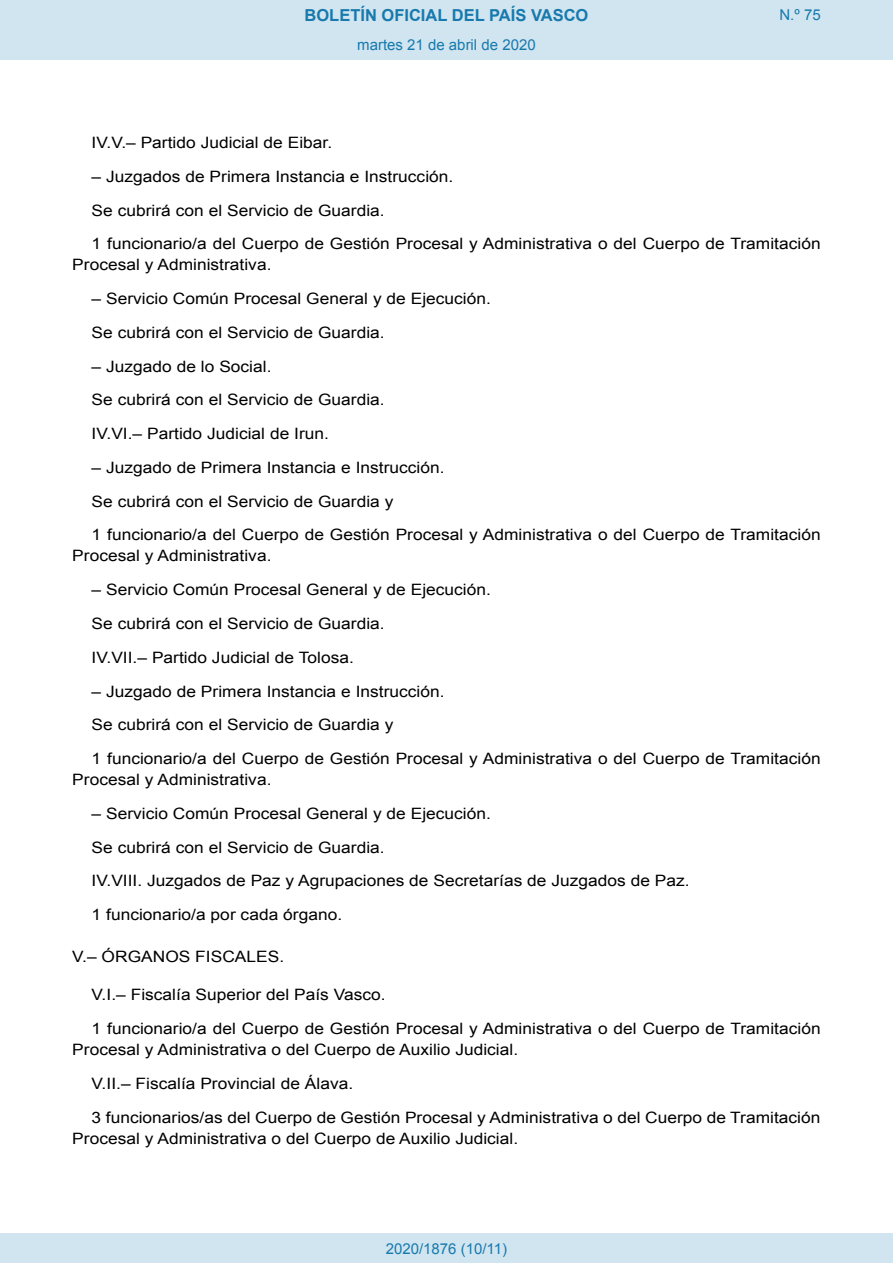
<style>
.page{position:relative;width:893px;height:1263px;background:#fff}
.page>*{position:absolute;margin:0;border:0;box-sizing:border-box;transform-origin:0 0}
.t1{font:700 16.5px "Arial";color:#1879ad}
.BOPVDetalle{font:15.6px/21px "Arial";color:#000;scale:1.11 1}
.BOPVDisposicion{font:15.6px "Arial";color:#000;scale:1.11 1}
.Paginacion_Centro{font:15px "Arial";color:#1879ad}
</style>
<div class="page">
<div style="left:0;top:0;width:893px;height:60px;background:#d0e5f0"></div>
<div style="left:0;top:1233px;width:893px;height:30px;background:#d0e5f0"></div>
<p class="t1" style="left:305px;top:4px;width:285px">BOLETÍN OFICIAL DEL PAÍS VASCO</p>
<p class="Paginacion_Centro" style="left:357px;top:35px;width:180px">martes 21 de abril de 2020</p>
<p class="Paginacion_Centro" style="left:779px;top:5px;width:43px">N.º 75</p>
<p class="BOPVDetalle" style="left:92px;top:132px;width:218px">IV.V.– Partido Judicial de Eibar.</p>
<p class="BOPVDetalle" style="left:92px;top:166px;width:327px">– Juzgados de Primera Instancia e Instrucción.</p>
<p class="BOPVDetalle" style="left:92px;top:200px;width:265px">Se cubrirá con el Servicio de Guardia.</p>
<p class="BOPVDetalle" style="left:72px;top:234px;width:676px;text-indent:19px">1 funcionario/a del Cuerpo de Gestión Procesal y Administrativa o del Cuerpo de Tramitación<br>Procesal y Administrativa.</p>
<p class="BOPVDetalle" style="left:92px;top:288px;width:361px">– Servicio Común Procesal General y de Ejecución.</p>
<p class="BOPVDetalle" style="left:92px;top:322px;width:265px">Se cubrirá con el Servicio de Guardia.</p>
<p class="BOPVDetalle" style="left:92px;top:356px;width:164px">– Juzgado de lo Social.</p>
<p class="BOPVDetalle" style="left:92px;top:390px;width:265px">Se cubrirá con el Servicio de Guardia.</p>
<p class="BOPVDetalle" style="left:92px;top:423px;width:215px">IV.VI.– Partido Judicial de Irun.</p>
<p class="BOPVDetalle" style="left:92px;top:457px;width:320px">– Juzgado de Primera Instancia e Instrucción.</p>
<p class="BOPVDetalle" style="left:92px;top:491px;width:273px">Se cubrirá con el Servicio de Guardia y</p>
<p class="BOPVDetalle" style="left:72px;top:525px;width:676px;text-indent:19px">1 funcionario/a del Cuerpo de Gestión Procesal y Administrativa o del Cuerpo de Tramitación<br>Procesal y Administrativa.</p>
<p class="BOPVDetalle" style="left:92px;top:579px;width:361px">– Servicio Común Procesal General y de Ejecución.</p>
<p class="BOPVDetalle" style="left:92px;top:613px;width:265px">Se cubrirá con el Servicio de Guardia.</p>
<p class="BOPVDetalle" style="left:92px;top:647px;width:238px">IV.VII.– Partido Judicial de Tolosa.</p>
<p class="BOPVDetalle" style="left:92px;top:681px;width:320px">– Juzgado de Primera Instancia e Instrucción.</p>
<p class="BOPVDetalle" style="left:92px;top:714px;width:273px">Se cubrirá con el Servicio de Guardia y</p>
<p class="BOPVDetalle" style="left:72px;top:748px;width:676px;text-indent:19px">1 funcionario/a del Cuerpo de Gestión Procesal y Administrativa o del Cuerpo de Tramitación<br>Procesal y Administrativa.</p>
<p class="BOPVDetalle" style="left:92px;top:803px;width:361px">– Servicio Común Procesal General y de Ejecución.</p>
<p class="BOPVDetalle" style="left:92px;top:837px;width:265px">Se cubrirá con el Servicio de Guardia.</p>
<p class="BOPVDetalle" style="left:92px;top:870px;width:540px">IV.VIII. Juzgados de Paz y Agrupaciones de Secretarías de Juzgados de Paz.</p>
<p class="BOPVDetalle" style="left:92px;top:904px;width:227px">1 funcionario/a por cada órgano.</p>
<p class="BOPVDisposicion" style="left:72px;top:947px;width:192px">V.– ÓRGANOS FISCALES.</p>
<p class="BOPVDetalle" style="left:92px;top:984px;width:266px">V.I.– Fiscalía Superior del País Vasco.</p>
<p class="BOPVDetalle" style="left:72px;top:1018px;width:676px;text-indent:19px">1 funcionario/a del Cuerpo de Gestión Procesal y Administrativa o del Cuerpo de Tramitación<br>Procesal y Administrativa o del Cuerpo de Auxilio Judicial.</p>
<p class="BOPVDetalle" style="left:92px;top:1073px;width:237px">V.II.– Fiscalía Provincial de Álava.</p>
<p class="BOPVDetalle" style="left:72px;top:1107px;width:676px;text-indent:19px">3 funcionarios/as del Cuerpo de Gestión Procesal y Administrativa o del Cuerpo de Tramitación<br>Procesal y Administrativa o del Cuerpo de Auxilio Judicial.</p>
<p class="Paginacion_Centro" style="left:386px;top:1238px;width:123px">2020/1876 (10/11)</p>
</div>
